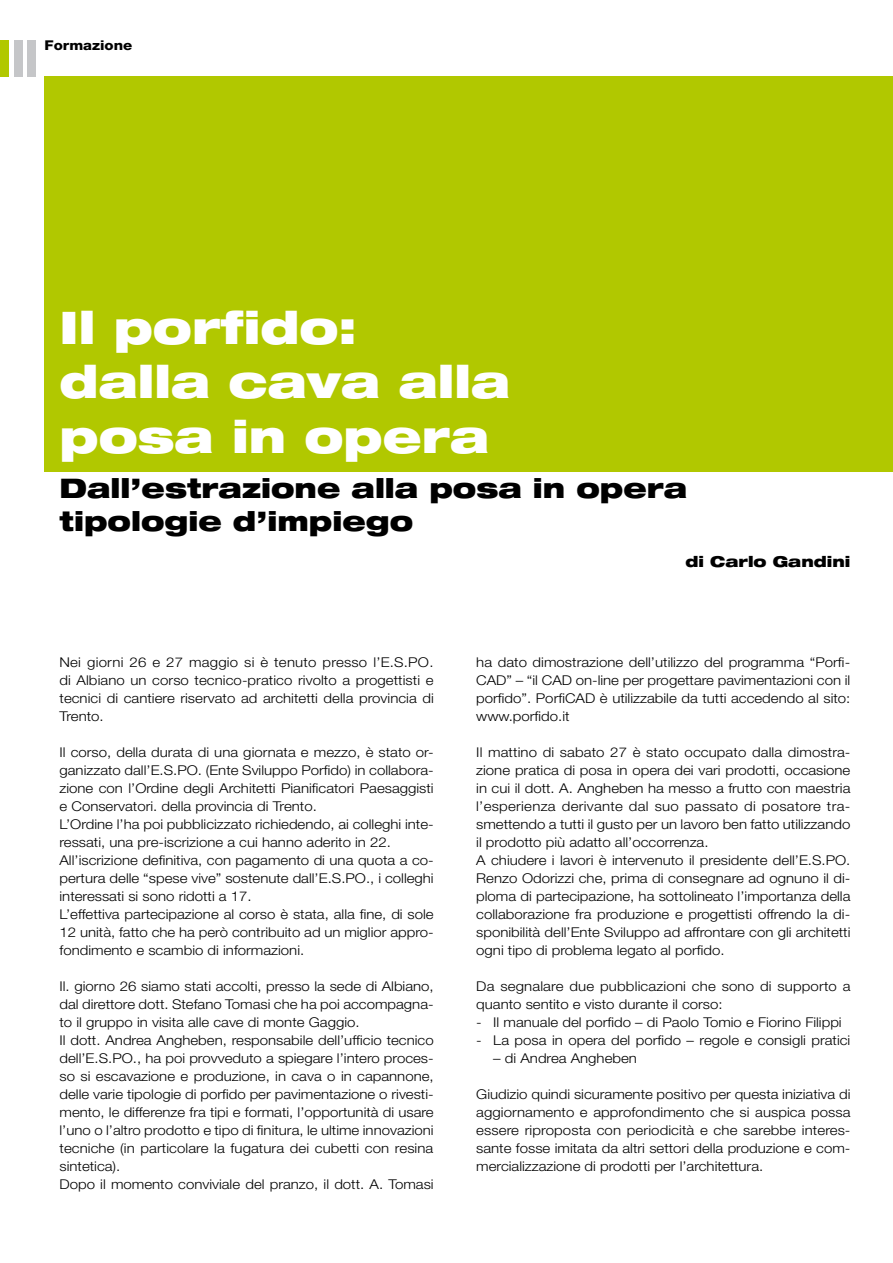
<style>
.page{position:relative;width:893px;height:1263px;background:#fff}
.page>*{position:absolute;margin:0;border:0;box-sizing:border-box;transform-origin:0 0}
.t1{font:900 expanded 45px/54.8px "Helvetica Neue";color:#fff}
.t2{font:900 expanded 27px/32.4px "Helvetica Neue";color:#000}
.t3{font:900 expanded 15px "Helvetica Neue";color:#000}
.t4{font:300 13.5px/18px "Helvetica Neue";color:#000;scale:1.11 1}
.t5{font:800 13.5px "Helvetica Neue";color:#000;scale:1.11 1}
</style>
<div class="page">
<div style="left:45px;top:77px;width:848px;height:395px;background:#b1c800"></div>
<div style="left:28px;top:40px;width:8px;height:37px;background:#c5c6c8"></div>
<div style="left:14px;top:40px;width:8px;height:37px;background:#c5c6c8"></div>
<div style="left:0;top:40px;width:9px;height:37px;background:#b1c800"></div>
<p class="t5" style="left:45px;top:38px;width:81px">Formazione</p>
<h1 class="t1" style="left:60px;top:298px;width:452px">Il porfido: dalla cava alla posa in opera</h1>
<h2 class="t2" style="left:60px;top:471px;width:629px">Dall’estrazione alla posa in opera tipologie d’impiego</h2>
<p class="t3" style="left:685px;top:551px;width:166px">di Carlo Gandini</p>
<p class="t4" style="left:60px;top:653px;width:339px;text-align:justify">Nei giorni 26 e 27 maggio si è tenuto presso l’E.S.PO. di Albiano un corso tecnico-pratico rivolto a progettisti e tecnici di cantiere riservato ad architetti della provincia di Trento.</p>
<p class="t4" style="left:60px;top:743px;width:339px">Il corso, della durata di una giornata e mezzo, è stato or&shy;ganizzato dall’E.S.PO. (Ente Sviluppo Porfido) in collabora&shy;zione con l’Ordine degli Architetti Pianificatori Paesaggisti e Conservatori. della provincia di Trento.<br>L’Ordine l’ha poi pubblicizzato richiedendo, ai colleghi inte&shy;ressati, una pre-iscrizione a cui hanno aderito in 22.<br>All’iscrizione definitiva, con pagamento di una quota a co&shy;pertura delle “spese vive” sostenute dall’E.S.PO., i colleghi interessati si sono ridotti a 17.<br>L’effettiva partecipazione al corso è stata, alla fine, di sole 12 unità, fatto che ha però contribuito ad un miglior appro&shy;fondimento e scambio di informazioni.</p>
<p class="t4" style="left:60px;top:977px;width:339px">Il. giorno 26 siamo stati accolti, presso la sede di Albiano, dal direttore dott. Stefano Tomasi che ha poi accompagna&shy;to il gruppo in visita alle cave di monte Gaggio.<br>Il dott. Andrea Angheben, responsabile dell’ufficio tecnico dell’E.S.PO., ha poi provveduto a spiegare l’intero proces&shy;so si escavazione e produzione, in cava o in capannone, delle varie tipologie di porfido per pavimentazione o rivesti&shy;mento, le differenze fra tipi e formati, l’opportunità di usare l’uno o l’altro prodotto e tipo di finitura, le ultime innovazioni tecniche (in particolare la fugatura dei cubetti con resina sintetica).<br>Dopo il momento conviviale del pranzo, il dott. A. Tomasi</p>
<p class="t4" style="left:476px;top:653px;width:339px;text-align:justify">ha dato dimostrazione dell’utilizzo del programma “Porfi-CAD” – “il CAD on-line per progettare pavimentazioni con il porfido”. PorfiCAD è utilizzabile da tutti accedendo al sito: www.porfido.it</p>
<p class="t4" style="left:476px;top:743px;width:339px">Il mattino di sabato 27 è stato occupato dalla dimostra&shy;zione pratica di posa in opera dei vari prodotti, occasione in cui il dott. A. Angheben ha messo a frutto con maestria l’esperienza derivante dal suo passato di posatore tra&shy;smettendo a tutti il gusto per un lavoro ben fatto utilizzando il prodotto più adatto all’occorrenza.<br>A chiudere i lavori è intervenuto il presidente dell’E.S.PO.<br>Renzo Odorizzi che, prima di consegnare ad ognuno il di&shy;ploma di partecipazione, ha sottolineato l’importanza della collaborazione fra produzione e progettisti offrendo la di&shy;sponibilità dell’Ente Sviluppo ad affrontare con gli architetti ogni tipo di problema legato al porfido.</p>
<p class="t4" style="left:476px;top:977px;width:339px">Da segnalare due pubblicazioni che sono di supporto a quanto sentito e visto durante il corso:</p>
<p class="t4" style="left:476px;top:1013px;width:331px">- Il manuale del porfido – di Paolo Tomio e Fiorino Filippi</p>
<p class="t4" style="left:476px;top:1031px;width:339px">- La posa in opera del porfido – regole e consigli pratici</p>
<p class="t4" style="left:493px;top:1049px;width:131px">– di Andrea Angheben</p>
<p class="t4" style="left:476px;top:1085px;width:339px;text-align:justify">Giudizio quindi sicuramente positivo per questa iniziativa di aggiornamento e approfondimento che si auspica possa essere riproposta con periodicità e che sarebbe interes&shy;sante fosse imitata da altri settori della produzione e com&shy;mercializzazione di prodotti per l’architettura.</p>
</div>
